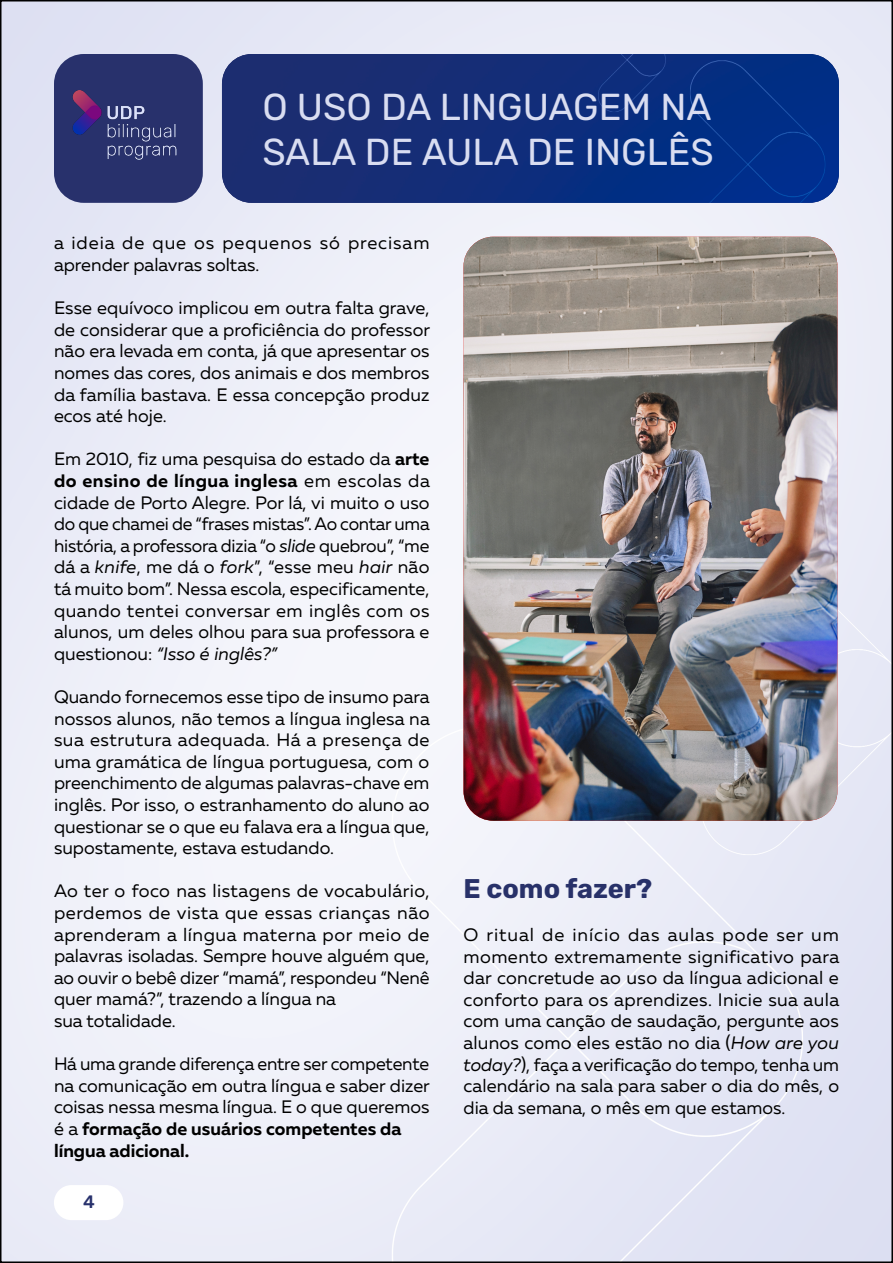
<style>
.page{position:relative;width:893px;height:1263px;background:#fff}
.page>*{position:absolute;margin:0;border:0;box-sizing:border-box;transform-origin:0 0}
.t1{font:37.5px/45px "Rubik";color:#d9ddf1}
.t2{font:700 27px "Rubik";color:#283169}
.t3{font:18px/21.6px "Muller";color:#000;text-align:justify}
.t4{font:18px/21.6px "Muller";letter-spacing:.05em;color:#000}
.t5{font:700 18px "Muller";color:#000}
.t6{font:500 18px "Rubik";color:#28316c}
.s1{font-weight:700}
.s2{font-style:italic}
</style>
<div class="page">
<img style="left:3px;top:3px;width:887px;height:1257px">
<img style="left:463px;top:237px;width:374px;height:584px">
<div style="left:54px;top:54px;width:149px;height:149px;background:#28316c;border-radius:30px"></div>
<img style="left:222px;top:54px;width:617px;height:149px">
<img style="left:72px;top:91px;width:105px;height:69px">
<div style="left:54px;top:1185px;width:69px;height:35px;background:#fff;border-radius:18px"></div>
<p class="t1" style="left:262px;top:85px;width:453px">O USO DA LINGUAGEM NA<br>SALA DE AULA DE INGLÊS</p>
<p class="t4" style="left:54px;top:232px;width:377px">a ideia de que os pequenos só precisam aprender palavras soltas.</p>
<p class="t3" style="left:54px;top:297px;width:378px">Esse equívoco implicou em outra falta grave, de considerar que a proficiência do professor não era levada em conta, já que apresentar os nomes das cores, dos animais e dos membros da família bastava. E essa concepção produz ecos até hoje.</p>
<p class="t3" style="left:54px;top:448px;width:377px">Em 2010, fiz uma pesquisa do estado da <span class="s1">arte do ensino de língua inglesa</span> em escolas da cidade de Porto Alegre. Por lá, vi muito o uso do que chamei de “frases mistas”. Ao contar uma história, a professora dizia “o <span class="s2">slide</span> quebrou”, “me dá a <span class="s2">knife</span>, me dá o <span class="s2">fork</span>”, “esse meu <span class="s2">hair</span> não tá muito bom”. Nessa escola, especificamente, quando tentei conversar em inglês com os alunos, um deles olhou para sua professora e questionou: <span class="s2">“Isso é inglês?”</span></p>
<p class="t3" style="left:54px;top:686px;width:377px">Quando fornecemos esse tipo de insumo para nossos alunos, não temos a língua inglesa na sua estrutura adequada. Há a presença de uma gramática de língua portuguesa, com o preenchimento de algumas palavras-chave em inglês. Por isso, o estranhamento do aluno ao questionar se o que eu falava era a língua que, supostamente, estava estudando.</p>
<p class="t3" style="left:54px;top:880px;width:377px">Ao ter o foco nas listagens de vocabulário, perdemos de vista que essas crianças não aprenderam a língua materna por meio de palavras isoladas. Sempre houve alguém que, ao ouvir o bebê dizer “mamá”, respondeu “Nenê quer mamá?”, trazendo a língua na</p>
<p class="t3" style="left:54px;top:1010px;width:123px">sua totalidade.</p>
<p class="t3" style="left:54px;top:1053px;width:377px">Há uma grande diferença entre ser competente na comunicação em outra língua e saber dizer coisas nessa mesma língua. E o que queremos é a <span class="s1">formação de usuários competentes da</span></p>
<p class="t5" style="left:54px;top:1139px;width:137px">língua adicional.</p>
<p class="t6" style="left:83px;top:1192px;width:13px">4</p>
<p class="t2" style="left:463px;top:873px;width:190px">E como fazer?</p>
<p class="t3" style="left:463px;top:923px;width:377px">O ritual de início das aulas pode ser um momento extremamente significativo para dar concretude ao uso da língua adicional e conforto para os aprendizes. Inicie sua aula com uma canção de saudação, pergunte aos alunos como eles estão no dia (<span class="s2">How are you today?</span>), faça a verificação do tempo, tenha um calendário na sala para saber o dia do mês, o dia da semana, o mês em que estamos.</p>
</div>
